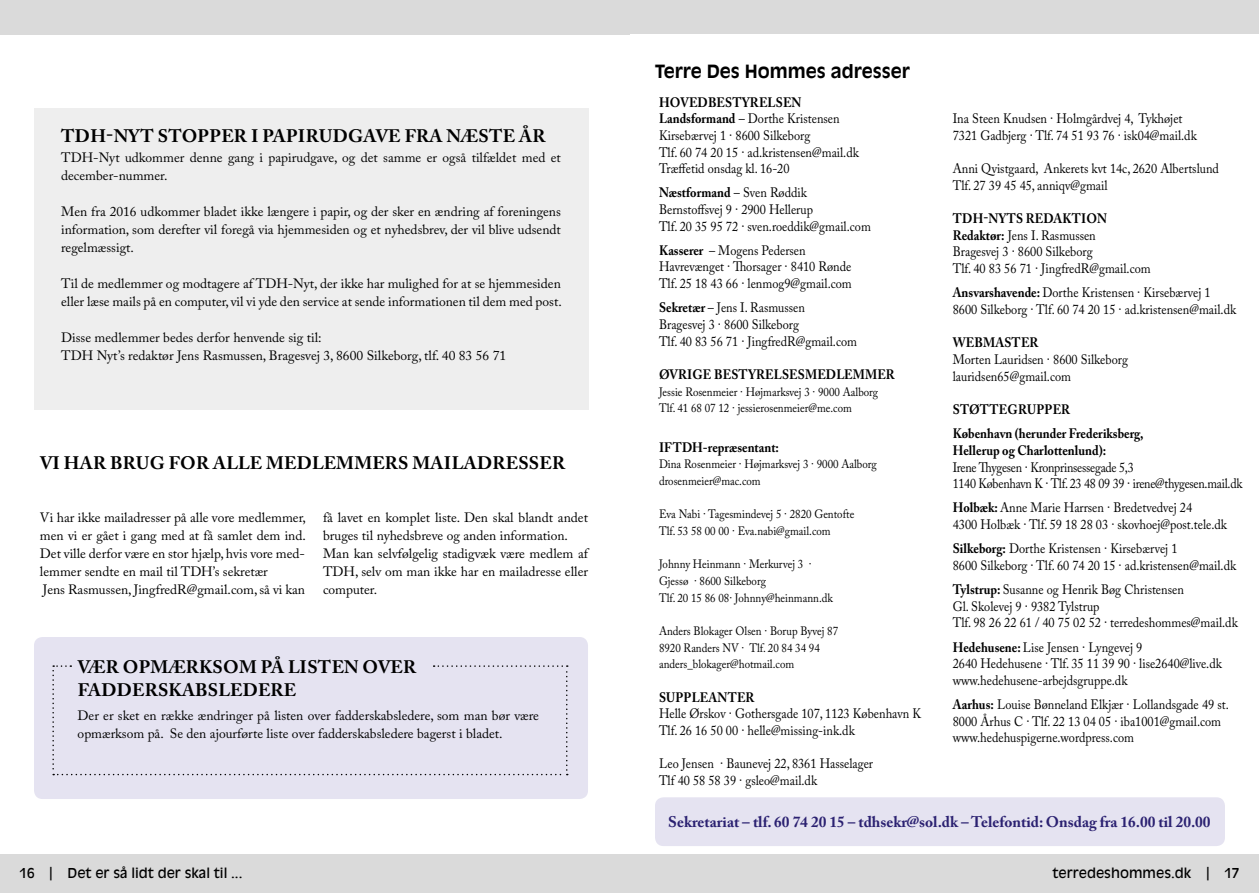
<style>
.page{position:relative;width:1259px;height:893px;background:#fff}
.page>*{position:absolute;margin:0;border:0;box-sizing:border-box;transform-origin:0 0}
.t1{font:700 18px/22.5px "Adobe Caslon Pro";letter-spacing:.015em;color:#000}
.t2{font:700 18px "Antique Olive Std";color:#000}
.t3{font:700 15.3px "Adobe Caslon Pro";color:#2b2171}
.t4{font:13.65px/16.6px "Adobe Caslon Pro";color:#000;scale:.9 1}
.t5{font:700 13.65px/24.2px "Adobe Caslon Pro";letter-spacing:.015em;color:#000;scale:.9 1}
.t6{font:13.65px/16.6px "Adobe Caslon Pro";letter-spacing:-.02em;color:#000;scale:.88 1}
.t7{font:13.5px/18px "Adobe Caslon Pro";color:#000}
.t8{font:13.5px "Antique Olive Std";color:#000}
.t9{font:12.15px/16.6px "Adobe Caslon Pro";color:#000;scale:.9 1}
.s1{font-weight:700}
</style>
<div class="page">
<div style="left:629px;top:855px;width:630px;height:38px;background:#dadada"></div>
<div style="left:0;top:855px;width:629px;height:38px;background:#dadada"></div>
<div style="left:0;top:0;width:629px;height:34px;background:#dadada"></div>
<div style="left:629px;top:0;width:630px;height:34px;background:#dadada"></div>
<div style="left:34px;top:637px;width:554px;height:162px;background:#e5e3f1;border-radius:9px"></div>
<div style="left:34px;top:108px;width:554px;height:302px;background:#eee"></div>
<div style="left:655px;top:797px;width:570px;height:49px;background:#e5e3f1;border-radius:9px"></div>
<svg style="left:52px;top:665px;width:516px;height:110px"></svg>
<h1 class="t1" style="left:61px;top:125px;width:486px">TD H-Nyt stopper i papirudgave fra næste år</h1>
<p class="t7" style="left:61px;top:148px;width:501px">TDH-Nyt udkommer denne gang i papirudgave, og det samme er også tilfældet med et december-nummer.</p>
<p class="t7" style="left:61px;top:202px;width:501px;text-align:justify">Men fra 2016 udkommer bladet ikke længere i papir, og der sker en ændring af foreningens information, som derefter vil foregå via hjemmesiden og et nyhedsbrev, der vil blive udsendt regelmæssigt.</p>
<p class="t7" style="left:61px;top:274px;width:502px">Til de medlemmer og modtagere af TDH-Nyt, der ikke har mulighed for at se hjemmesiden eller læse mails på en computer, vil vi yde den service at sende informationen til dem med post.</p>
<p class="t7" style="left:61px;top:328px;width:446px">Disse medlemmer bedes derfor henvende sig til:<br>TDH Nyt’s redaktør Jens Rasmussen, Bragesvej 3, 8600 Silkeborg, tlf. 40 83 56 71</p>
<h1 class="t1" style="left:40px;top:451px;width:526px">Vi har brug for alle medlemmers mailadresser</h1>
<p class="t7" style="left:40px;top:508px;width:267px">Vi har ikke mailadresser på alle vore medlemmer, men vi er gået i gang med at få samlet dem ind.<br>Det ville derfor være en stor hjælp, hvis vore med&shy;lemmer sendte en mail til TDH’s sekretær<br>Jens Rasmussen, JingfredR@gmail.com, så vi kan</p>
<p class="t7" style="left:323px;top:508px;width:266px">få lavet en komplet liste. Den skal blandt andet bruges til nyhedsbreve og anden information.<br>Man kan selvfølgelig stadigvæk være medlem af TDH, selv om man ikke har en mailadresse eller computer.</p>
<h1 class="t1" style="left:78px;top:656px;width:340px">Vær opmærksom på listen over fadderskabsledere</h1>
<p class="t7" style="left:78px;top:706px;width:463px">Der er sket en række ændringer på listen over fadderskabsledere, som man bør være opmærksom på. Se den ajourførte liste over fadderskabsledere bagerst i bladet.</p>
<h1 class="t2" style="left:655px;top:60px;width:256px">Terre Des Hommes adresser</h1>
<p class="t4" style="left:659px;top:93px;width:224px"><span class="s1">Hovedbestyrelsen<br>Landsformand</span> – Dorthe Kristensen<br>Kirsebærvej 1 · 8600 Silkeborg<br>Tlf. 60 74 20 15 · ad.kristensen@mail.dk<br>Træffetid onsdag kl. 16-20</p>
<p class="t4" style="left:659px;top:184px;width:237px"><span class="s1">Næstformand</span> – Sven Røddik<br>Bernstoffsvej 9 · 2900 Hellerup<br>Tlf. 20 35 95 72 · sven.roeddik@gmail.com</p>
<p class="t4" style="left:659px;top:242px;width:216px"><span class="s1">Kasserer</span> – Mogens Pedersen<br>Havrevænget · Thorsager · 8410 Rønde<br>Tlf. 25 18 43 66 · lenmog9@gmail.com</p>
<p class="t4" style="left:659px;top:299px;width:221px"><span class="s1">Sekretær</span> – Jens I. Rasmussen<br>Bragesvej 3 · 8600 Silkeborg<br>Tlf. 40 83 56 71 · JingfredR@gmail.com</p>
<p class="t5" style="left:659px;top:362px;width:264px">Øvrige bestyrelsesmedlemmer</p>
<p class="t9" style="left:659px;top:383px;width:245px">Jessie Rosenmeier · Højmarksvej 3 · 9000 Aalborg<br>Tlf. 41 68 07 12 · jessierosenmeier@me.com</p>
<p class="t5" style="left:659px;top:435px;width:10px">IFTD</p>
<p class="t5" style="left:692px;top:435px;width:98px">H-repræsentant:</p>
<p class="t9" style="left:659px;top:456px;width:244px">Dina Rosenmeier · Højmarksvej 3 · 9000 Aalborg drosenmeier@mac.com</p>
<p class="t9" style="left:659px;top:506px;width:219px">Eva Nabi · Tagesmindevej 5 · 2820 Gentofte<br>Tlf. 53 58 00 00 · Eva.nabi@gmail.com</p>
<p class="t9" style="left:659px;top:556px;width:195px">Johnny Heinmann · Merkurvej 3 ·<br>Gjessø · 8600 Silkeborg<br>Tlf. 20 15 86 08· Johnny@heinmann.dk</p>
<p class="t9" style="left:659px;top:622px;width:200px">Anders Blokager Olsen · Borup Byvej 87<br>8920 Randers NV · Tlf. 20 84 34 94 anders_blokager@hotmail.com</p>
<p class="t5" style="left:659px;top:685px;width:108px">Suppleanter</p>
<p class="t4" style="left:659px;top:705px;width:293px">Helle Ørskov · Gothersgade 107, 1123 København K<br>Tlf. 26 16 50 00 · helle@missing-ink.dk</p>
<p class="t4" style="left:659px;top:755px;width:239px">Leo Jensen · Baunevej 22, 8361 Hasselager<br>Tlf 40 58 58 39 · gsleo@mail.dk</p>
<p class="t4" style="left:952px;top:110px;width:273px">Ina Steen Knudsen · Holmgårdvej 4, Tykhøjet<br>7321 Gadbjerg · Tlf. 74 51 93 76 · isk04@mail.dk</p>
<p class="t4" style="left:952px;top:160px;width:297px">Anni Qvistgaard, Ankerets kvt 14c, 2620 Albertslund<br>Tlf. 27 39 45 45, anniqv@gmail</p>
<p class="t4" style="left:952px;top:210px;width:221px"><span class="s1">tdh -Nyts redaktion<br>Redaktør:</span> Jens I. Rasmussen<br>Bragesvej 3 · 8600 Silkeborg<br>Tlf. 40 83 56 71 · JingfredR@gmail.com</p>
<p class="t4" style="left:952px;top:284px;width:316px"><span class="s1">Ansvarshavende:</span> Dorthe Kristensen · Kirsebærvej 1<br>8600 Silkeborg · Tlf. 60 74 20 15 · ad.kristensen@mail.dk</p>
<p class="t5" style="left:953px;top:330px;width:12px">WEBMASTER</p>
<p class="t4" style="left:952px;top:351px;width:196px">Morten Lauridsen · 8600 Silkeborg lauridsen65@gmail.com</p>
<p class="t5" style="left:952px;top:397px;width:214px">STØTTEGRUPPER<br>København (herunder Frederiksberg,</p>
<p class="t5" style="left:952px;top:438px;width:172px">Hellerup og Charlottenlund):</p>
<p class="t6" style="left:952px;top:458px;width:330px">Irene Thygesen · Kronprinsessegade 5,3<br>1140 København K · Tlf. 23 48 09 39 · irene@thygesen.mail.dk</p>
<p class="t4" style="left:952px;top:499px;width:306px"><span class="s1">Holbæk:</span> Anne Marie Harrsen · Bredetvedvej 24<br>4300 Holbæk · Tlf. 59 18 28 03 · skovhoej@post.tele.dk</p>
<p class="t4" style="left:952px;top:540px;width:316px"><span class="s1">Silkeborg:</span> Dorthe Kristensen · Kirsebærvej 1<br>8600 Silkeborg · Tlf. 60 74 20 15 · ad.kristensen@mail.dk</p>
<p class="t4" style="left:952px;top:581px;width:318px"><span class="s1">Tylstrup:</span> Susanne og Henrik Bøg Christensen<br>Gl. Skolevej 9 · 9382 Tylstrup<br>Tlf. 98 26 22 61 / 40 75 02 52 · terredeshommes@mail.dk</p>
<p class="t4" style="left:952px;top:638px;width:300px"><span class="s1">Hedehusene:</span> Lise Jensen · Lyngevej 9<br>2640 Hedehusene · Tlf. 35 11 39 90 · lise2640@live.dk www.hedehusene-arbejdsgruppe.dk</p>
<p class="t4" style="left:952px;top:696px;width:308px"><span class="s1">Aarhus:</span> Louise Bønneland Elkjær · Lollandsgade 49 st.<br>8000 Århus C · Tlf. 22 13 04 05 · iba1001@gmail.com www.hedehuspigerne.wordpress.com</p>
<p class="t3" style="left:668px;top:813px;width:544px">Sekretariat – tlf. 60 74 20 15 – tdhsekr@sol.dk – Telefontid: Onsdag fra 16.00 til 20.00</p>
<p class="t8" style="left:20px;top:865px;width:224px">16 | Det er så lidt der skal til ...</p>
<p class="t8" style="left:1052px;top:865px;width:188px">terredeshommes.dk | 17</p>
</div>
